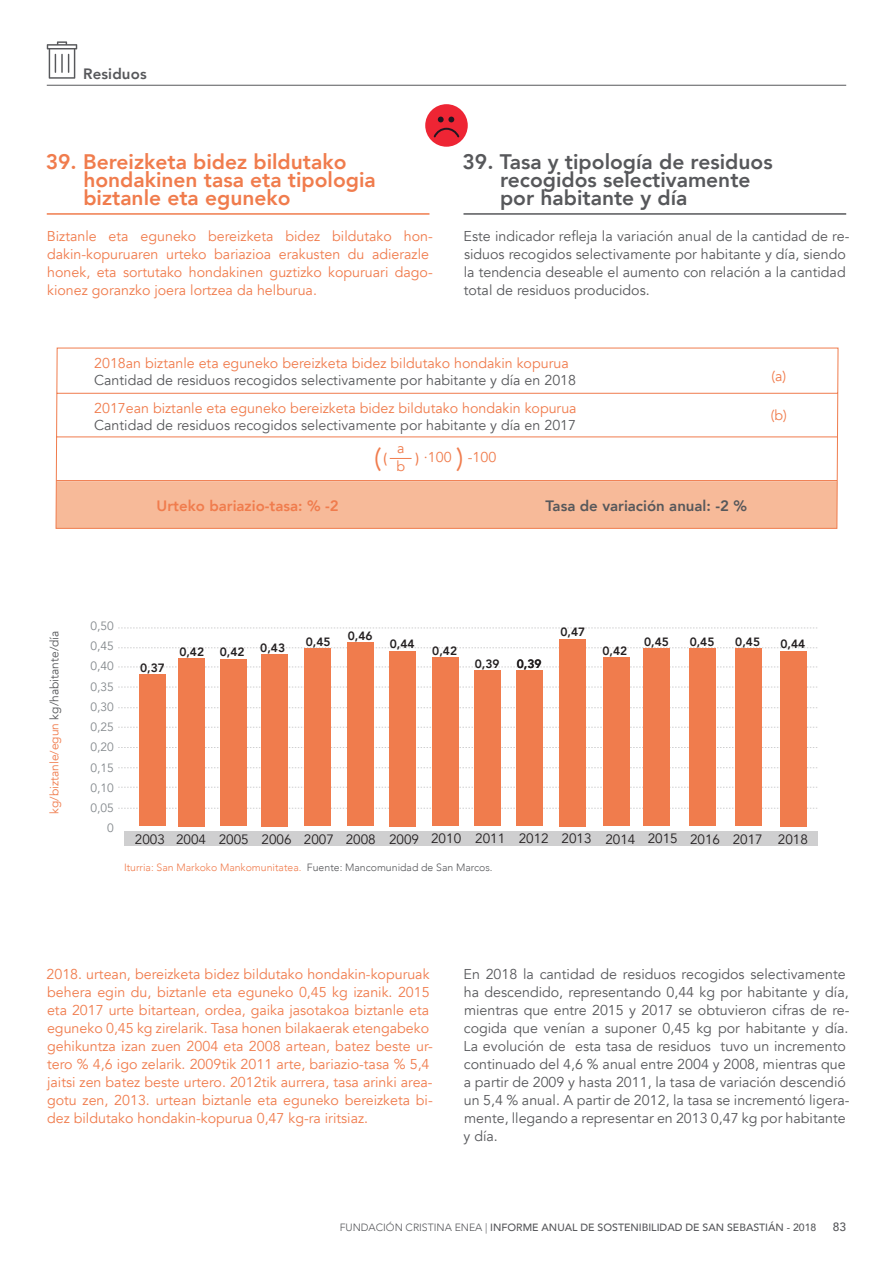
<style>
.page{position:relative;width:893px;height:1263px;background:#fff}
.page>*{position:absolute;margin:0;border:0;box-sizing:border-box;transform-origin:0 0}
.t1{font:27px "Avenir";color:#f07c4d}
.t2{font:800 21px/18px "Avenir";color:#f07c4d}
.t3{font:800 21px/18px "Avenir";color:#57585b}
.t4{font:800 15px "Avenir";color:#57585b}
.t5{font:800 15px "Avenir";color:#f07c4d}
.t6{font:15px "Calibri";color:#f07c4d}
.t7{font:14.25px/18px "Avenir";color:#f07c4d}
.t8{font:14.25px/18px "Avenir";color:#57585b}
.t9{font:13.5px "Avenir";color:#231f20}
.t10{font:800 12px "Avenir";color:#231f20}
.t11{font:12px/20.2px "Avenir";color:#82878b;text-align:right}
.t12{font:12px "Avenir";color:#f07c4d}
.t13{font:500 12px "Avenir";color:#57585b}
.t14{font:500 10.5px "Avenir";color:#57585b}
.t15{font:300 10.5px "Avenir";color:#f07c4d}
.s1{font-family:"Calibri";font-size:15px}
.s2{color:#57585b}
.s3{font-weight:300}
</style>
<div class="page">
<hr style="left:47px;top:85px;width:799px;height:1px;background:#57585b">
<svg style="left:47px;top:41px;width:30px;height:38px"></svg>
<hr style="left:463px;top:213px;width:383px;height:2px;background:#57585b">
<hr style="left:47px;top:213px;width:382px;height:2px;background:#f07c4d">
<svg style="left:55px;top:347px;width:784px;height:182px"></svg>
<svg style="left:118px;top:787px;width:699px;height:1px"></svg>
<svg style="left:118px;top:687px;width:699px;height:1px"></svg>
<svg style="left:118px;top:707px;width:699px;height:1px"></svg>
<svg style="left:118px;top:727px;width:699px;height:1px"></svg>
<svg style="left:118px;top:747px;width:699px;height:1px"></svg>
<svg style="left:118px;top:767px;width:699px;height:1px"></svg>
<svg style="left:118px;top:808px;width:699px;height:1px"></svg>
<svg style="left:118px;top:667px;width:699px;height:1px"></svg>
<svg style="left:118px;top:647px;width:699px;height:1px"></svg>
<div style="left:432px;top:657px;width:26px;height:169px;background:#f07c4d"></div>
<div style="left:475px;top:671px;width:26px;height:155px;background:#f07c4d"></div>
<svg style="left:118px;top:628px;width:699px;height:1px"></svg>
<div style="left:603px;top:657px;width:26px;height:169px;background:#f07c4d"></div>
<div style="left:560px;top:639px;width:26px;height:187px;background:#f07c4d"></div>
<div style="left:517px;top:671px;width:26px;height:155px;background:#f07c4d"></div>
<div style="left:390px;top:651px;width:26px;height:175px;background:#f07c4d"></div>
<div style="left:348px;top:642px;width:26px;height:184px;background:#f07c4d"></div>
<div style="left:304px;top:648px;width:26px;height:178px;background:#f07c4d"></div>
<div style="left:262px;top:654px;width:26px;height:172px;background:#f07c4d"></div>
<div style="left:220px;top:659px;width:26px;height:167px;background:#f07c4d"></div>
<div style="left:178px;top:658px;width:26px;height:168px;background:#f07c4d"></div>
<div style="left:139px;top:674px;width:26px;height:152px;background:#f07c4d"></div>
<div style="left:644px;top:648px;width:26px;height:178px;background:#f07c4d"></div>
<div style="left:689px;top:648px;width:26px;height:178px;background:#f07c4d"></div>
<div style="left:735px;top:648px;width:26px;height:178px;background:#f07c4d"></div>
<div style="left:780px;top:651px;width:26px;height:175px;background:#f07c4d"></div>
<svg style="left:390px;top:458px;width:22px;height:1px"></svg>
<div style="left:124px;top:831px;width:693px;height:14px;background:#cfcfd0"></div>
<div style="left:425px;top:104px;width:43px;height:43px;background:#ee2534;border-radius:50%"></div>
<svg style="left:433px;top:117px;width:27px;height:21px"></svg>
<p class="t4" style="left:83px;top:62px;width:65px">Residuos</p>
<h2 class="t2" style="left:83px;top:152px;width:294px;text-indent:-38px">39. Bereizketa bidez bildutako hondakinen tasa eta tipologia biztanle eta eguneko</h2>
<p class="t7" style="left:47px;top:227px;width:387px">Biztanle eta eguneko bereizketa bidez bildutako hon&shy;dakin-kopuruaren urteko bariazioa erakusten du adierazle honek, eta sortutako hondakinen guztizko kopuruari dago&shy;kionez goranzko joera lortzea da helburua.</p>
<h2 class="t3" style="left:500px;top:152px;width:274px;text-indent:-38px">39. Tasa y tipología de residuos recogidos selectivamente por habitante y día</h2>
<p class="t8" style="left:464px;top:227px;width:387px">Este indicador refleja la variación anual de la cantidad de re&shy;siduos recogidos selectivamente por habitante y día, siendo la tendencia deseable el aumento con relación a la cantidad total de residuos producidos.</p>
<p class="t7" style="left:94px;top:355px;width:476px">2018an biztanle eta eguneko bereizketa bidez bildutako hondakin kopurua</p>
<p class="t8" style="left:94px;top:371px;width:483px">Cantidad de residuos recogidos selectivamente por habitante y día en 2018</p>
<p class="t7" style="left:94px;top:400px;width:484px">2017ean biztanle eta eguneko bereizketa bidez bildutako hondakin kopurua</p>
<p class="t8" style="left:94px;top:416px;width:483px">Cantidad de residuos recogidos selectivamente por habitante y día en 2017</p>
<p class="t7" style="left:397px;top:439px;width:10px">a b</p>
<h1 class="t1" style="left:374px;top:441px;width:9px">(</h1>
<h1 class="t1" style="left:456px;top:441px;width:9px">)</h1>
<p class="t6" style="left:383px;top:448px;width:6px">(</p>
<p class="t7" style="left:415px;top:449px;width:83px"><span class="s1">)</span> ·100 -100</p>
<p class="t5" style="left:157px;top:494px;width:184px">Urteko bariazio-tasa: % -2</p>
<p class="t4" style="left:545px;top:494px;width:203px">Tasa de variación anual: -2 %</p>
<p class="t7" style="left:771px;top:367px;width:16px">(a)</p>
<p class="t7" style="left:771px;top:407px;width:18px">(b)</p>
<p class="t12" style="left:47px;top:814px;width:185px;rotate:-90deg">kg/biztanle/egun <span class="s2">kg/habitante/día</span></p>
<p class="t11" style="left:90px;top:616px;width:25px">0,50<br>0,45<br>0,40<br>0,35<br>0,30<br>0,25<br>0,20<br>0,15<br>0,10<br>0,05<br>0</p>
<p class="t10" style="left:140px;top:658px;width:26px">0,37</p>
<p class="t10" style="left:348px;top:627px;width:26px">0,46</p>
<p class="t10" style="left:560px;top:623px;width:26px">0,47</p>
<p class="t10" style="left:306px;top:632px;width:26px">0,45</p>
<p class="t10" style="left:179px;top:642px;width:26px">0,42</p>
<p class="t10" style="left:220px;top:642px;width:26px">0,42</p>
<p class="t10" style="left:260px;top:638px;width:26px">0,43</p>
<p class="t10" style="left:390px;top:635px;width:26px">0,44</p>
<p class="t10" style="left:432px;top:641px;width:26px">0,42</p>
<p class="t10" style="left:602px;top:641px;width:26px">0,42</p>
<p class="t10" style="left:475px;top:654px;width:26px">0,39</p>
<p class="t10" style="left:517px;top:654px;width:26px">0,39</p>
<p class="t10" style="left:644px;top:633px;width:26px">0,45</p>
<p class="t10" style="left:690px;top:633px;width:26px">0,45</p>
<p class="t10" style="left:735px;top:633px;width:26px">0,45</p>
<p class="t10" style="left:780px;top:635px;width:26px">0,44</p>
<p class="t9" style="left:135px;top:831px;width:675px">2003 2004 2005 2006 2007 2008 2009 2010 2011 2012 2013 2014 2015 2016 2017 2018</p>
<p class="t15" style="left:124px;top:861px;width:370px">Iturria: San Markoko Mankomunitatea. <span class="s2">Fuente: Mancomunidad de San Marcos.</span></p>
<p class="t7" style="left:47px;top:965px;width:388px">2018. urtean, bereizketa bidez bildutako hondakin-kopuruak behera egin du, biztanle eta eguneko 0,45 kg izanik. 2015 eta 2017 urte bitartean, ordea, gaika jasotakoa biztanle eta eguneko 0,45 kg zirelarik. Tasa honen bilakaerak etengabeko gehikuntza izan zuen 2004 eta 2008 artean, batez beste ur&shy;tero % 4,6 igo zelarik. 2009tik 2011 arte, bariazio-tasa % 5,4 jaitsi zen batez beste urtero. 2012tik aurrera, tasa arinki area&shy;gotu zen, 2013. urtean biztanle eta eguneko bereizketa bi&shy;dez bildutako hondakin-kopurua 0,47 kg-ra iritsiaz.</p>
<p class="t8" style="left:464px;top:965px;width:387px">En 2018 la cantidad de residuos recogidos selectivamente ha descendido, representando 0,44 kg por habitante y día, mientras que entre 2015 y 2017 se obtuvieron cifras de re&shy;cogida que venían a suponer 0,45 kg por habitante y día.<br>La evolución de esta tasa de residuos tuvo un incremento continuado del 4,6 % anual entre 2004 y 2008, mientras que a partir de 2009 y hasta 2011, la tasa de variación descendió un 5,4 % anual. A partir de 2012, la tasa se incrementó ligera&shy;mente, llegando a representar en 2013 0,47 kg por habitante y día.</p>
<p class="t14" style="left:340px;top:1218px;width:478px"><span class="s3">FUNDACIÓN CRISTINA ENEA |</span> INFORME ANUAL DE SOSTENIBILIDAD DE SAN SEBASTIÁN - 2018</p>
<p class="t13" style="left:833px;top:1216px;width:15px">83</p>
</div>
